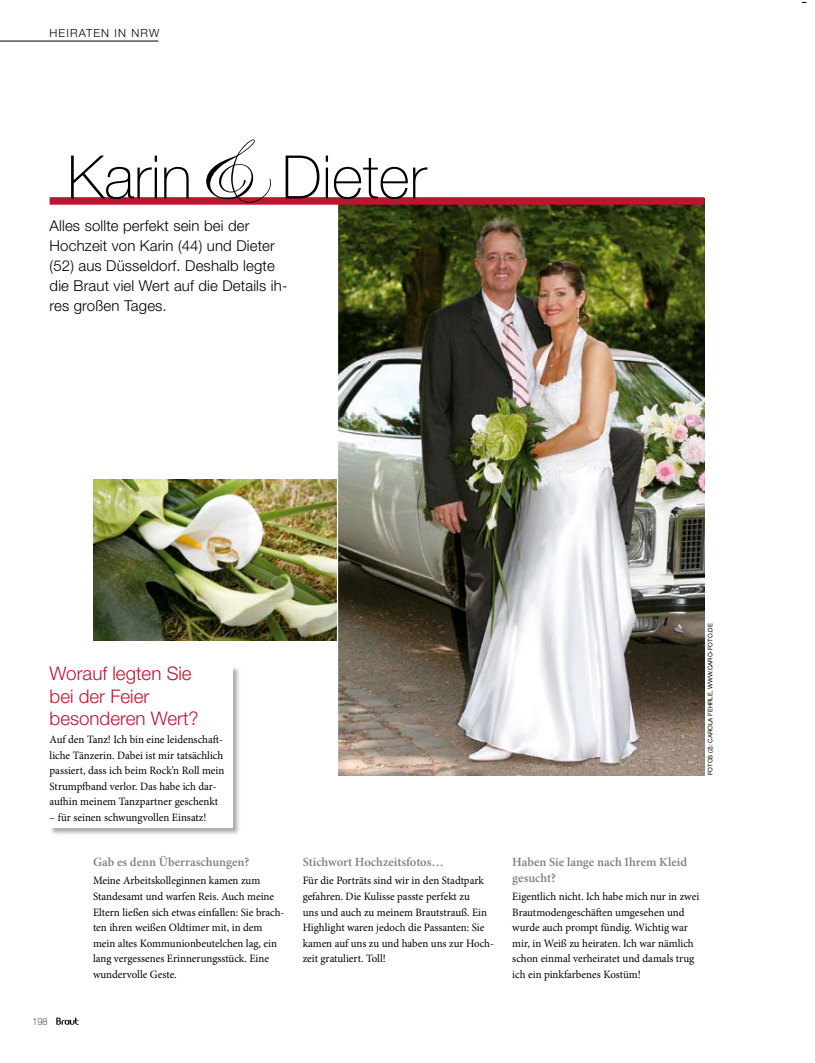
<style>
.page{position:relative;width:815px;height:1063px;background:#fff}
.page>*{position:absolute;margin:0;border:0;box-sizing:border-box;transform-origin:0 0}
.t1{font:100 60px "Helvetica Neue LT Std";color:#000}
.t2{font:300 18.75px/22.5px "Helvetica Neue LT Std";color:#bb162f}
.t3{font:300 15px/20px "Helvetica Neue LT Std";letter-spacing:.01em;color:#000}
.t4{font:600 12.5px/15.6px "Minion Pro";color:#808183}
.t5{font:11.25px/15.6px "Minion Pro";color:#000}
.t6{font:300 11.25px "Helvetica Neue LT Std";letter-spacing:.1em;color:#000}
.t7{font:100 10px "Helvetica Neue LT Std";color:#000;scale:.9 1}
.t8{font:6.25px "Helvetica Neue LT Std";color:#000}
.s1{font-family:"Edwardian Scr ITC";font-weight:400;font-size:90px}
</style>
<div class="page">
<hr style="left:0;top:41px;width:158px;height:1px;background:#000">
<svg style="left:56px;top:1018px;width:23px;height:7px"></svg>
<img style="left:338px;top:205px;width:366px;height:570px">
<img style="left:51px;top:667px;width:188px;height:168px">
<div style="left:50px;top:666px;width:183px;height:162px;background:#fff"></div>
<img style="left:93px;top:479px;width:244px;height:161px">
<div style="left:50px;top:197px;width:654px;height:8px;background:#bb162f"></div>
<p class="t6" style="left:50px;top:26px;width:111px">HEIRATEN IN NRW</p>
<h1 class="t1" style="left:67px;top:143px;width:361px">Karin<span class="s1">&amp;</span> Dieter</h1>
<h3 class="t3" style="left:50px;top:215px;width:239px">Alles sollte perfekt sein bei der<br>Hochzeit von Karin (44) und Dieter (52) aus Düsseldorf. Deshalb legte die Braut viel Wert auf die Details ih&shy;res großen Tages.</h3>
<h2 class="t2" style="left:50px;top:662px;width:151px">Worauf legten Sie bei der Feier besonderen Wert?</h2>
<p class="t5" style="left:50px;top:732px;width:176px">Auf den Tanz! Ich bin eine leidenschaft&shy;liche Tänzerin. Dabei ist mir tatsächlich passiert, dass ich beim Rock’n Roll mein Strumpfband verlor. Das habe ich dar&shy;aufhin meinem Tanzpartner geschenkt</p>
<p class="t5" style="left:50px;top:810px;width:158px">– für seinen schwungvollen Einsatz!</p>
<p class="t7" style="left:32px;top:1015px;width:18px">198</p>
<p class="t4" style="left:93px;top:855px;width:158px">Gab es denn Überraschungen?</p>
<p class="t5" style="left:93px;top:873px;width:193px">Meine Arbeitskolleginnen kamen zum Standesamt und warfen Reis. Auch meine Eltern ließen sich etwas einfallen: Sie brach&shy;ten ihren weißen Oldtimer mit, in dem mein altes Kommunionbeutelchen lag, ein lang vergessenes Erinnerungsstück. Eine wundervolle Geste.</p>
<p class="t4" style="left:303px;top:855px;width:143px">Stichwort Hochzeitsfotos…</p>
<p class="t5" style="left:303px;top:873px;width:193px">Für die Porträts sind wir in den Stadtpark gefahren. Die Kulisse passte perfekt zu<br>uns und auch zu meinem Brautstrauß. Ein Highlight waren jedoch die Passanten: Sie kamen auf uns zu und haben uns zur Hoch&shy;zeit gratuliert. Toll!</p>
<p class="t8" style="left:706px;top:775px;width:153px;rotate:-90deg">FOTOS (2): CAROLA FEHRLE, WWW.CARO-FOTO.DE</p>
<p class="t4" style="left:512px;top:855px;width:176px">Haben Sie lange nach Ihrem Kleid gesucht?</p>
<p class="t5" style="left:512px;top:889px;width:188px">Eigentlich nicht. Ich habe mich nur in zwei Brautmodengeschäften umgesehen und wurde auch prompt fündig. Wichtig war mir, in Weiß zu heiraten. Ich war nämlich schon einmal verheiratet und damals trug ich ein pinkfarbenes Kostüm!</p>
</div>
